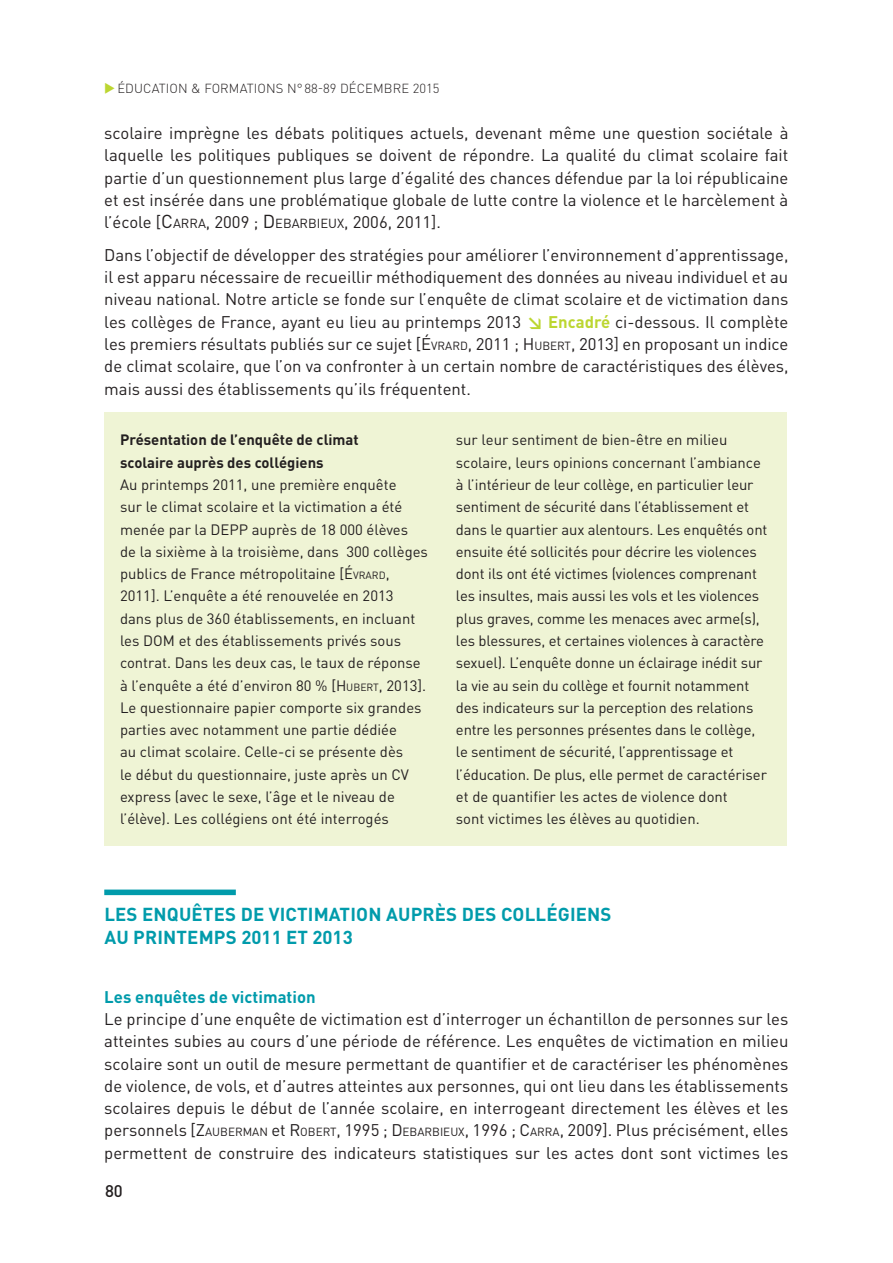
<style>
.page{position:relative;width:893px;height:1263px;background:#fff}
.page>*{position:absolute;margin:0;border:0;box-sizing:border-box;transform-origin:0 0}
.t1{font:700 18.6px/22.2px "DINOT";letter-spacing:.01em;color:#009bab}
.t2{font:16.65px/22.2px "DINOT";color:#231f20;text-align:justify}
.t3{font:700 16.65px "DINOT";color:#009bab}
.t4{font:500 16.65px "DINOT";color:#231f20}
.t5{font:14.85px/22.2px "DINOT";letter-spacing:-.01em;color:#231f20}
.t6{font:700 14.85px/22.2px "DINOT";color:#231f20}
.t7{font:300 13.05px "DINOT";letter-spacing:.01em;color:#231f20}
.s1{font-size:18.6px}
.s2{font-size:13.05px}
.s3{font-weight:700;color:#bcd631}
.s4{font-style:inherit}
.s5{font-size:11.7px}
.s6{font-size:10.35px}
</style>
<div class="page">
<div style="left:104px;top:413px;width:682px;height:433px;background:#eff4d5"></div>
<div style="left:104px;top:890px;width:132px;height:5px;background:#009bab"></div>
<p class="t7" style="left:117px;top:83px;width:323px">ÉDUCATION &amp; FORMATIONS N° 88-89 DÉCEMBRE 2015</p>
<p class="t2" style="left:104px;top:124px;width:686px">scolaire imprègne les débats politiques actuels, devenant même une question sociétale à laquelle les politiques publiques se doivent de répondre. La qualité du climat scolaire fait partie d’un questionnement plus large d’égalité des chances défendue par la loi républicaine et est insérée dans une problématique globale de lutte contre la violence et le harcèlement à l’école [<span class="s1">C</span><span class="s2">ARRA</span>, 2009 ; <span class="s1">D</span><span class="s2">EBARBIEUX</span>, 2006, 2011].</p>
<p class="t2" style="left:104px;top:246px;width:686px">Dans l’objectif de développer des stratégies pour améliorer l’environnement d’apprentissage, il est apparu nécessaire de recueillir méthodiquement des données au niveau individuel et au niveau national. Notre article se fonde sur l’enquête de climat scolaire et de victimation dans les collèges de France, ayant eu lieu au printemps 2013 <span class="s3">↘ Encadré</span> ci-dessous. Il complète les premiers résultats publiés sur ce sujet [<span class="s4">É</span><span class="s5">VRARD</span>, 2011 ; <span class="s4">H</span><span class="s5">UBERT</span>, 2013] en proposant un indice de climat scolaire, que l’on va confronter à un certain nombre de caractéristiques des élèves, mais aussi des établissements qu’ils fréquentent.</p>
<p class="t6" style="left:120px;top:431px;width:240px">Présentation de l’enquête de climat scolaire auprès des collégiens</p>
<p class="t5" style="left:120px;top:475px;width:309px">Au printemps 2011, une première enquête<br>sur le climat scolaire et la victimation a été menée par la DEPP auprès de 18 000 élèves<br>de la sixième à la troisième, dans 300 collèges publics de France métropolitaine [<span class="s4">É</span><span class="s6">VRARD</span>, 2011]. L’enquête a été renouvelée en 2013 dans plus de 360 établissements, en incluant les DOM et des établissements privés sous contrat. Dans les deux cas, le taux de réponse à l’enquête a été d’environ 80 % [H<span class="s6">UBERT</span>, 2013].<br>Le questionnaire papier comporte six grandes parties avec notamment une partie dédiée<br>au climat scolaire. Celle-ci se présente dès<br>le début du questionnaire, juste après un CV express (avec le sexe, l’âge et le niveau de l’élève). Les collégiens ont été interrogés</p>
<p class="t5" style="left:456px;top:431px;width:313px">sur leur sentiment de bien-être en milieu scolaire, leurs opinions concernant l’ambiance à l’intérieur de leur collège, en particulier leur sentiment de sécurité dans l’établissement et dans le quartier aux alentours. Les enquêtés ont ensuite été sollicités pour décrire les violences dont ils ont été victimes (violences comprenant les insultes, mais aussi les vols et les violences plus graves, comme les menaces avec arme(s), les blessures, et certaines violences à caractère sexuel). L’enquête donne un éclairage inédit sur la vie au sein du collège et fournit notamment des indicateurs sur la perception des relations entre les personnes présentes dans le collège, le sentiment de sécurité, l’apprentissage et l’éducation. De plus, elle permet de caractériser et de quantifier les actes de violence dont<br>sont victimes les élèves au quotidien.</p>
<p class="t1" style="left:104px;top:906px;width:509px">LES ENQUÊTES DE VICTIMATION AUPRÈS DES COLLÉGIENS<br>AU PRINTEMPS 2011 ET 2013</p>
<p class="t3" style="left:104px;top:991px;width:213px">Les enquêtes de victimation</p>
<p class="t2" style="left:104px;top:1010px;width:686px">Le principe d’une enquête de victimation est d’interroger un échantillon de personnes sur les atteintes subies au cours d’une période de référence. Les enquêtes de victimation en milieu scolaire sont un outil de mesure permettant de quantifier et de caractériser les phénomènes de violence, de vols, et d’autres atteintes aux personnes, qui ont lieu dans les établissements scolaires depuis le début de l’année scolaire, en interrogeant directement les élèves et les personnels [<span class="s4">Z</span><span class="s5">AUBERMAN</span> et <span class="s4">R</span><span class="s5">OBERT</span>, 1995 ; <span class="s4">D</span><span class="s5">EBARBIEUX</span>, 1996 ; <span class="s4">C</span><span class="s5">ARRA</span>, 2009]. Plus précisément, elles permettent de construire des indicateurs statistiques sur les actes dont sont victimes les</p>
<p class="t4" style="left:105px;top:1181px;width:19px">80</p>
</div>
